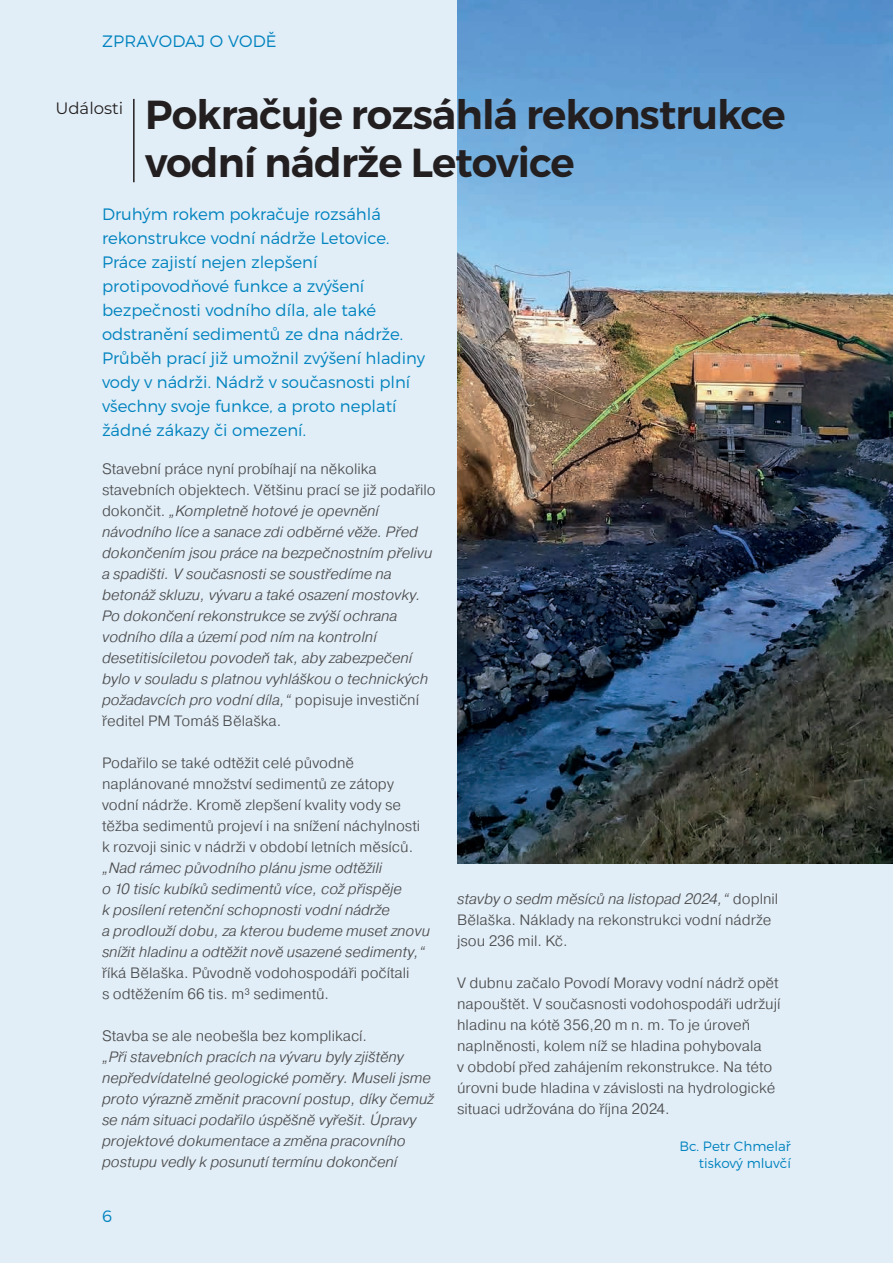
<style>
.page{position:relative;width:893px;height:1263px;background:#e2eef7}
.page>*{position:absolute;margin:0;border:0;box-sizing:border-box;transform-origin:0 0}
.t1{font:600 40.5px/48px "Montserrat";letter-spacing:-.02em;color:#231f20}
.t2{font:300 16.5px/24px "Montserrat";color:#0083bf}
.t3{font:16.5px "Montserrat";color:#231f20}
.t4{font:italic 300 15px/21px "Pragmatica";color:#4b4c4d}
.t5{font:300 15px/21px "Pragmatica";color:#4b4c4d}
.t6{font:300 13.5px/16.5px "Montserrat";color:#0083bf;text-align:right}
.s1{font-style:normal}
.s2{font-style:italic}
</style>
<div class="page">
<img style="left:457px;top:0;width:436px;height:863px">
<hr style="left:133px;top:99px;width:2px;height:83px;background:#231f20">
<p class="t2" style="left:102px;top:29px;width:176px">ZPRAVODAJ O VODĚ</p>
<p class="t3" style="left:55px;top:97px;width:69px">Události</p>
<h1 class="t1" style="left:145px;top:91px;width:642px">Pokračuje rozsáhlá rekonstrukce vodní nádrže Letovice</h1>
<p class="t2" style="left:102px;top:202px;width:324px">Druhým rokem pokračuje rozsáhlá rekonstrukce vodní nádrže Letovice.<br>Práce zajistí nejen zlepšení protipovodňové funkce a zvýšení bezpečnosti vodního díla, ale také odstranění sedimentů ze dna nádrže.<br>Průběh prací již umožnil zvýšení hladiny vody v nádrži. Nádrž v současnosti plní všechny svoje funkce, a proto neplatí žádné zákazy či omezení.</p>
<p class="t4" style="left:102px;top:458px;width:335px"><span class="s1">Stavební práce nyní probíhají na několika stavebních objektech. Většinu prací se již podařilo dokončit.</span> „Kompletně hotové je opevnění návodního líce a sanace zdi odběrné věže. Před dokončením jsou práce na bezpečnostním přelivu a spadišti. V současnosti se soustředíme na betonáž skluzu, vývaru a také osazení mostovky.<br>Po dokončení rekonstrukce se zvýší ochrana vodního díla a území pod ním na kontrolní desetitisíciletou povodeň tak, aby zabezpečení bylo v souladu s platnou vyhláškou o technických požadavcích pro vodní díla,“ <span class="s1">popisuje investiční ředitel PM Tomáš Bělaška.</span></p>
<p class="t5" style="left:102px;top:752px;width:320px">Podařilo se také odtěžit celé původně naplánované množství sedimentů ze zátopy vodní nádrže. Kromě zlepšení kvality vody se těžba sedimentů projeví i na snížení náchylnosti k rozvoji sinic v nádrži v období letních měsíců.</p>
<p class="t4" style="left:102px;top:857px;width:329px">„Nad rámec původního plánu jsme odtěžili<br>o 10 tisíc kubíků sedimentů více, což přispěje<br>k posílení retenční schopnosti vodní nádrže<br>a prodlouží dobu, za kterou budeme muset znovu snížit hladinu a odtěžit nově usazené sedimenty,“</p>
<p class="t5" style="left:102px;top:962px;width:309px">říká Bělaška. Původně vodohospodáři počítali s odtěžením 66 tis. m³ sedimentů.</p>
<p class="t5" style="left:102px;top:1025px;width:266px">Stavba se ale neobešla bez komplikací.</p>
<p class="t4" style="left:102px;top:1046px;width:333px">„Při stavebních pracích na vývaru byly zjištěny nepředvídatelné geologické poměry. Museli jsme proto výrazně změnit pracovní postup, díky čemuž se nám situaci podařilo úspěšně vyřešit. Úpravy projektové dokumentace a změna pracovního postupu vedly k posunutí termínu dokončení</p>
<p class="t2" style="left:102px;top:1204px;width:11px">6</p>
<p class="t5" style="left:457px;top:888px;width:323px"><span class="s2">stavby o sedm měsíců na listopad 2024,“</span> doplnil<br>Bělaška. Náklady na rekonstrukci vodní nádrže jsou 236 mil. Kč.</p>
<p class="t5" style="left:457px;top:972px;width:325px">V dubnu začalo Povodí Moravy vodní nádrž opět napouštět. V současnosti vodohospodáři udržují hladinu na kótě 356,20 m n. m. To je úroveň naplněnosti, kolem níž se hladina pohybovala<br>v období před zahájením rekonstrukce. Na této úrovni bude hladina v závislosti na hydrologické situaci udržována do října 2024.</p>
<p class="t6" style="left:679px;top:1138px;width:113px">Bc. Petr Chmelař tiskový mluvčí</p>
</div>
